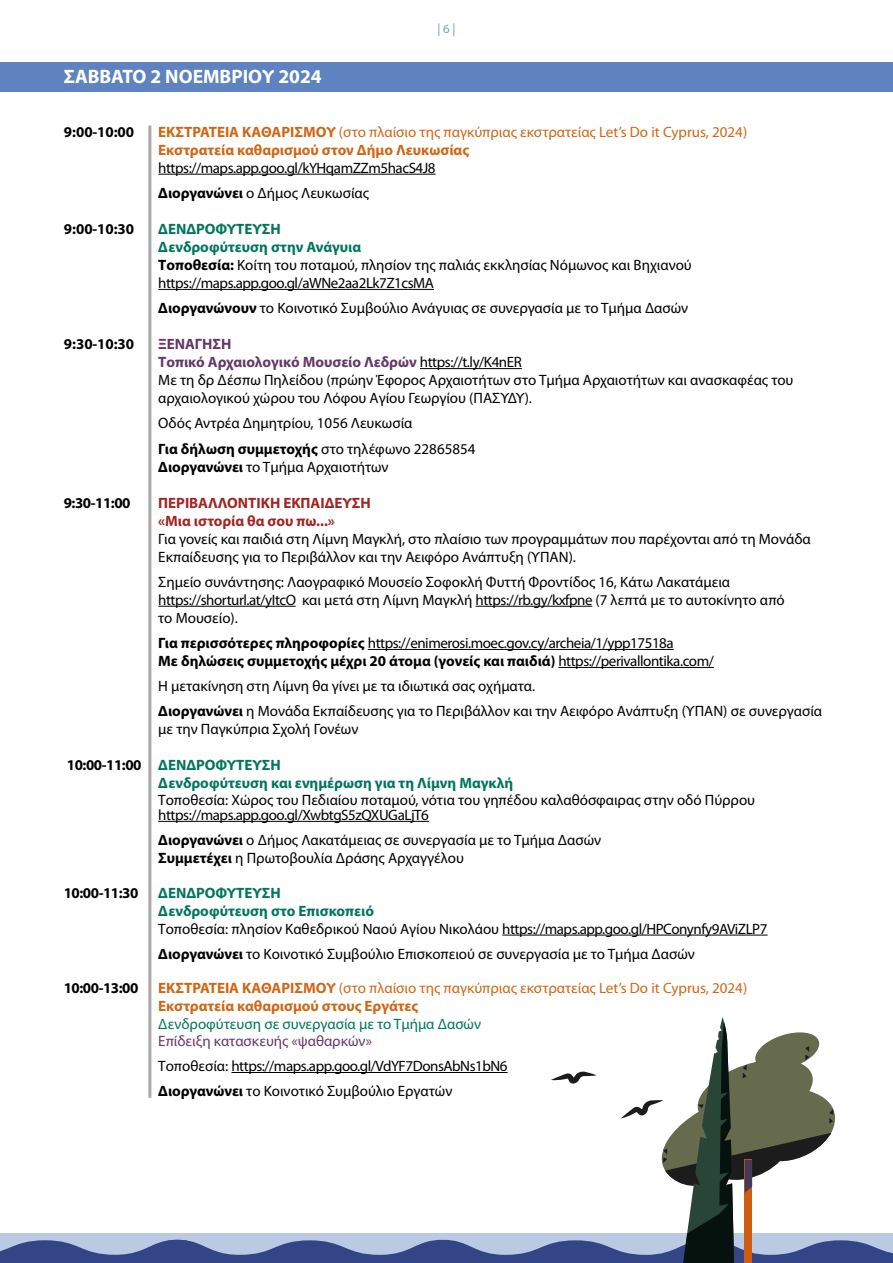
<style>
.page{position:relative;width:893px;height:1263px;background:#fff}
.page>*{position:absolute;margin:0;border:0;box-sizing:border-box;transform-origin:0 0}
.t1{font:700 19.5px "Myriad Pro";color:#fff}
.t2{font:15px/18px "Myriad Pro";color:#000}
.t3{font:15px/25.2px "Myriad Pro";letter-spacing:-.03em;color:#000}
.t4{font:700 15px/18px "Myriad Pro";color:#cf6715}
.t5{font:15px/18px "Myriad Pro";color:#cf6715}
.t6{font:700 15px/18px "Myriad Pro";color:#00765c}
.t7{font:700 15px "Myriad Pro";letter-spacing:-.03em;color:#000}
.t8{font:700 15px/18px "Myriad Pro";color:#a12523}
.t9{font:15px "Myriad Pro";color:#00765c}
.t10{font:15px "Myriad Pro";color:#663769}
.t11{font:12.75px "Myriad Pro";color:#7f97cd}
.s1{font-weight:400}
.s2{font-weight:700}
.s3{font-weight:700;color:#00765c}
.s4{font-weight:700;color:#663769}
.s5{color:#000}
</style>
<div class="page">
<div style="left:0;top:62px;width:893px;height:29px;background:#5f82c1"></div>
<hr style="left:158px;top:174px;width:278px;height:1px;background:#000">
<hr style="left:158px;top:289px;width:276px;height:1px;background:#000">
<hr style="left:420px;top:368px;width:102px;height:1px;background:#000">
<hr style="left:158px;top:606px;width:138px;height:1px;background:#000">
<hr style="left:476px;top:606px;width:116px;height:1px;background:#000">
<hr style="left:368px;top:649px;width:306px;height:1px;background:#000">
<hr style="left:558px;top:667px;width:156px;height:1px;background:#000">
<hr style="left:158px;top:821px;width:271px;height:1px;background:#000">
<hr style="left:502px;top:935px;width:265px;height:1px;background:#000">
<hr style="left:148px;top:125px;width:3px;height:973px;background:#a8a8a7">
<svg style="left:0;top:1017px;width:893px;height:246px"></svg>
<h1 class="t1" style="left:64px;top:63px;width:259px">ΣΑΒΒΑΤΟ 2 ΝΟΕΜΒΡΙΟΥ 2024</h1>
<p class="t11" style="left:437px;top:21px;width:20px">| 6 |</p>
<p class="t7" style="left:64px;top:122px;width:72px">9:00-10:00</p>
<p class="t4" style="left:158px;top:122px;width:590px">ΕΚΣΤΡΑΤΕΙΑ ΚΑΘΑΡΙΣΜΟΥ <span class="s1">(στο πλαίσιο της παγκύπριας εκστρατείας Let’s Do it Cyprus, 2024)<br></span>Εκστρατεία καθαρισμού στον Δήμο Λευκωσίας</p>
<p class="t3" style="left:158px;top:155px;width:279px">https://maps.app.goo.gl/kYHqamZZm5hacS4J8<br><span class="s2">Διοργανώνει</span> ο Δήμος Λευκωσίας</p>
<p class="t7" style="left:64px;top:219px;width:72px">9:00-10:30</p>
<p class="t2" style="left:158px;top:220px;width:535px"><span class="s3">ΔΕΝΔΡΟΦΥΤΕΥΣΗ<br>Δενδροφύτευση στην Ανάγυια<br></span><span class="s2">Τοποθεσία:</span> Κοίτη του ποταμού, πλησίον της παλιάς εκκλησίας Νόμωνος και Βηχιανού https://maps.app.goo.gl/aWNe2aa2Lk7Z1csMA</p>
<p class="t2" style="left:158px;top:299px;width:531px"><span class="s2">Διοργανώνουν</span> το Κοινοτικό Συμβούλιο Ανάγυιας σε συνεργασία με το Τμήμα Δασών</p>
<p class="t7" style="left:64px;top:334px;width:72px">9:30-10:30</p>
<p class="t2" style="left:158px;top:335px;width:637px"><span class="s4">ΞΕΝΑΓΗΣΗ<br>Τοπικό Αρχαιολογικό Μουσείο Λεδρών</span> https://t.ly/K4nER<br>Με τη δρ Δέσπω Πηλείδου (πρώην Έφορος Αρχαιοτήτων στο Τμήμα Αρχαιοτήτων και ανασκαφέας του αρχαιολογικού χώρου του Λόφου Αγίου Γεωργίου (ΠΑΣΥΔΥ).</p>
<p class="t2" style="left:158px;top:410px;width:319px;line-height:25.2px">Οδός Αντρέα Δημητρίου, 1056 Λευκωσία<br><span class="s2">Για δήλωση συμμετοχής</span> στο τηλέφωνο 22865854</p>
<p class="t2" style="left:158px;top:457px;width:232px"><span class="s2">Διοργανώνει</span> το Τμήμα Αρχαιοτήτων</p>
<p class="t7" style="left:64px;top:493px;width:68px">9:30-11:00</p>
<p class="t8" style="left:158px;top:493px;width:214px">ΠΕΡΙΒΑΛΛΟΝΤΙΚΗ ΕΚΠΑΙΔΕΥΣΗ «Μια ιστορία θα σου πω...»</p>
<p class="t2" style="left:158px;top:529px;width:654px">Για γονείς και παιδιά στη Λίμνη Μαγκλή, στο πλαίσιο των προγραμμάτων που παρέχονται από τη Μονάδα<br>Εκπαίδευσης για το Περιβάλλον και την Αειφόρο Ανάπτυξη (ΥΠΑΝ).</p>
<p class="t2" style="left:158px;top:572px;width:628px">Σημείο συνάντησης: Λαογραφικό Μουσείο Σοφοκλή Φυττή Φροντίδος 16, Κάτω Λακατάμεια https://shorturl.at/yItcO και μετά στη Λίμνη Μαγκλή https://rb.gy/kxfpne (7 λεπτά με το αυτοκίνητο από το Μουσείο).</p>
<p class="t3" style="left:158px;top:634px;width:557px;line-height:18px"><span class="s2">Για περισσότερες πληροφορίες</span> https://enimerosi.moec.gov.cy/archeia/1/ypp17518a<br><span class="s2">Με δηλώσεις συμμετοχής μέχρι 20 άτομα (γονείς και παιδιά)</span> https://perivallontika.com/</p>
<p class="t2" style="left:158px;top:673px;width:665px;line-height:25.2px">Η μετακίνηση στη Λίμνη θα γίνει με τα ιδιωτικά σας οχήματα.<br><span class="s2">Διοργανώνει</span> η Μονάδα Εκπαίδευσης για το Περιβάλλον και την Αειφόρο Ανάπτυξη (ΥΠΑΝ) σε συνεργασία</p>
<p class="t2" style="left:158px;top:720px;width:202px">με την Παγκύπρια Σχολή Γονέων</p>
<p class="t6" style="left:158px;top:756px;width:357px;text-indent:-91px"><span class="s5">10:00-11:00</span> ΔΕΝΔΡΟΦΥΤΕΥΣΗ<br>Δενδροφύτευση και ενημέρωση για τη Λίμνη Μαγκλή</p>
<p class="t2" style="left:158px;top:792px;width:598px;line-height:15px">Τοποθεσία: Χώρος του Πεδιαίου ποταμού, νότια του γηπέδου καλαθόσφαιρας στην οδό Πύρρου https://maps.app.goo.gl/XwbtgS5zQXUGaLjT6</p>
<p class="t2" style="left:158px;top:831px;width:444px"><span class="s2">Διοργανώνει</span> ο Δήμος Λακατάμειας σε συνεργασία με το Τμήμα Δασών<br><span class="s2">Συμμετέχει</span> η Πρωτοβουλία Δράσης Αρχαγγέλου</p>
<p class="t7" style="left:64px;top:883px;width:76px">10:00-11:30</p>
<p class="t6" style="left:158px;top:883px;width:217px">ΔΕΝΔΡΟΦΥΤΕΥΣΗ<br>Δενδροφύτευση στο Επισκοπειό</p>
<p class="t2" style="left:158px;top:916px;width:611px;line-height:25.2px">Τοποθεσία: πλησίον Καθεδρικού Ναού Αγίου Νικολάου https://maps.app.goo.gl/HPConynfy9AViZLP7<br><span class="s2">Διοργανώνει</span> το Κοινοτικό Συμβούλιο Επισκοπειού σε συνεργασία με το Τμήμα Δασών</p>
<p class="t7" style="left:64px;top:978px;width:76px">10:00-13:00</p>
<p class="t5" style="left:158px;top:979px;width:590px"><span class="s2">ΕΚΣΤΡΑΤΕΙΑ ΚΑΘΑΡΙΣΜΟΥ</span> (στο πλαίσιο της παγκύπριας εκστρατείας Let’s Do it Cyprus, 2024)<br><span class="s2">Εκστρατεία καθαρισμού στους Εργάτες</span></p>
<p class="t9" style="left:158px;top:1015px;width:324px">Δενδροφύτευση σε συνεργασία με το Τμήμα Δασών</p>
<p class="t10" style="left:158px;top:1031px;width:215px">Επίδειξη κατασκευής «ψαθαρκών»</p>
<p class="t2" style="left:158px;top:1053px;width:351px;line-height:25.2px">Τοποθεσία: https://maps.app.goo.gl/VdYF7DonsAbNs1bN6<br><span class="s2">Διοργανώνει</span> το Κοινοτικό Συμβούλιο Εργατών</p>
</div>
